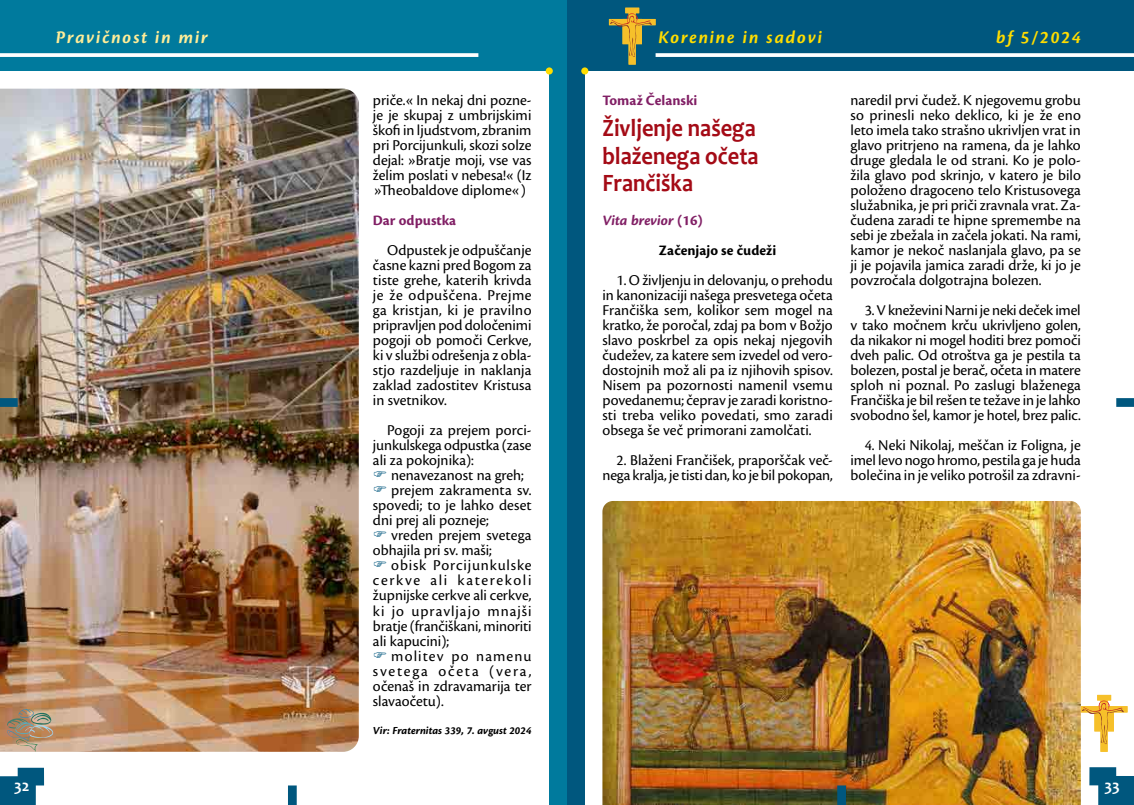
<style>
.page{position:relative;width:1134px;height:805px;background:#fff}
.page>*{position:absolute;margin:0;border:0;box-sizing:border-box;transform-origin:0 0}
.t1{font:700 25px/27.5px "Candara";color:#a40b16;text-align:justify;scale:.9 1}
.t2{font:18.62px "Cronos Pro Bold Disp It";letter-spacing:.1em;color:#fd0}
.t3{font:18.62px "Cronos Pro Bold Disp It";letter-spacing:.095em;color:#ffed98}
.t4{font:700 16.25px "Candara";color:#fff}
.t5{font:15.62px/15px "Cronos Pro";color:#000;text-align:justify}
.t6{font:15.62px "Cronos Pro";letter-spacing:.065em;color:#000}
.t7{font:15.62px "Cronos Pro";letter-spacing:.055em;color:#000}
.t8{font:15.62px "Cronos Pro";letter-spacing:.105em;color:#000}
.t9{font:15.62px "Cronos Pro";letter-spacing:.115em;color:#000}
.t10{font:15.62px "Cronos Pro";letter-spacing:.07em;color:#000}
.t11{font:700 15px/30px "Cronos Pro";color:#000}
.t12{font:700 15px "Cronos Pro";letter-spacing:.005em;color:#811f65}
.t13{font:11.25px "Cronos Pro Bold Capt It";color:#000}
.s1{font-style:italic;color:#811f65}
.s2{color:#811f65}
</style>
<div class="page">
<div style="left:567px;top:0;width:567px;height:71px;background:#00577e"></div>
<svg style="left:656px;top:53px;width:478px;height:4px;background:#eff4f7"></svg>
<div style="left:567px;top:0;width:18px;height:804px;background:#00577e"></div>
<div style="left:581px;top:67px;width:7px;height:7px;background:#fd0;border-radius:50%"></div>
<div style="left:549px;top:0;width:18px;height:804px;background:#007a9d"></div>
<div style="left:0;top:0;width:567px;height:71px;background:#007a9d"></div>
<svg style="left:0;top:53px;width:478px;height:4px;background:#eff6f9"></svg>
<div style="left:546px;top:67px;width:7px;height:7px;background:#fd0;border-radius:50%"></div>
<img style="left:0;top:89px;width:359px;height:662px">
<svg style="left:6px;top:708px;width:48px;height:44px;background:#b0967a"></svg>
<svg style="left:608px;top:8px;width:48px;height:57px"></svg>
<img style="left:602px;top:501px;width:479px;height:303px">
<svg style="left:1080px;top:694px;width:47px;height:57px"></svg>
<div style="left:1116px;top:398px;width:18px;height:9px;background:#00577e"></div>
<svg style="left:1089px;top:767px;width:45px;height:37px"></svg>
<div style="left:837px;top:785px;width:9px;height:19px;background:#00577e"></div>
<div style="left:288px;top:785px;width:9px;height:19px;background:#00577e"></div>
<svg style="left:0;top:767px;width:44px;height:37px"></svg>
<div style="left:0;top:398px;width:18px;height:9px;background:#00577e"></div>
<p class="t3" style="left:56px;top:26px;width:153px">Pravičnost in mir</p>
<p class="t2" style="left:659px;top:26px;width:165px">Korenine in sadovi</p>
<p class="t2" style="left:996px;top:26px;width:86px">bf 5/2024</p>
<p class="t5" style="left:373px;top:93px;width:160px">priče.« In nekaj dni pozne&shy;je je skupaj z umbrijskimi škofi in ljudstvom, zbranim pri Porcijunkuli, skozi solze dejal: »Bratje moji, vse vas želim poslati v nebesa!« (Iz »Theobaldove diplome«)</p>
<p class="t12" style="left:373px;top:212px;width:85px">Dar odpustka</p>
<p class="t5" style="left:373px;top:243px;width:160px;text-indent:14px">Odpustek je odpuščanje časne kazni pred Bogom za tiste grehe, katerih krivda je že odpuščena. Prejme ga kristjan, ki je pravilno pripravljen pod določenimi pogoji ob pomoči Cerkve, ki v službi odrešenja z obla&shy;stjo razdeljuje in naklanja zaklad zadostitev Kristusa in svetnikov.</p>
<p class="t5" style="left:373px;top:423px;width:160px;text-indent:14px">Pogoji za prejem porci&shy;junkulskega odpustka (zase ali za pokojnika):</p>
<p class="t5" style="left:391px;top:468px;width:134px">nenavezanost na greh;</p>
<p class="t5" style="left:391px;top:483px;width:142px">prejem zakramenta sv.</p>
<p class="t5" style="left:373px;top:498px;width:160px">spovedi; to je lahko deset</p>
<p class="t5" style="left:373px;top:513px;width:117px">dni prej ali pozneje;</p>
<p class="t5" style="left:391px;top:528px;width:142px">vreden prejem svetega</p>
<p class="t5" style="left:373px;top:543px;width:121px">obhajila pri sv. maši;</p>
<p class="t7" style="left:391px;top:556px;width:142px">obisk Porcijunkulske</p>
<p class="t8" style="left:373px;top:571px;width:160px">cerkve ali katerekoli</p>
<p class="t5" style="left:373px;top:588px;width:160px">župnijske cerkve ali cerkve,</p>
<p class="t6" style="left:373px;top:601px;width:160px">ki jo upravljajo mnajši</p>
<p class="t5" style="left:373px;top:618px;width:160px">bratje (frančiškani, minoriti</p>
<p class="t5" style="left:373px;top:633px;width:78px">ali kapucini);</p>
<p class="t10" style="left:391px;top:646px;width:142px">molitev po namenu</p>
<p class="t9" style="left:373px;top:661px;width:160px">svetega očeta (vera,</p>
<p class="t5" style="left:373px;top:678px;width:160px">očenaš in zdravamarija ter</p>
<p class="t5" style="left:373px;top:693px;width:72px">slavaočetu).</p>
<p class="t13" style="left:373px;top:724px;width:160px">Vir: Fraternitas 339, 7. avgust 2024</p>
<p class="t12" style="left:602px;top:92px;width:96px">Tomaž Čelanski</p>
<h1 class="t1" style="left:602px;top:114px;width:175px">Življenje našega blaženega očeta Frančiška</h1>
<p class="t11" style="left:659px;top:206px;width:119px;text-indent:-56px"><span class="s1">Vita brevior</span> <span class="s2">(16)<br></span>Začenjajo se čudeži</p>
<p class="t5" style="left:602px;top:273px;width:232px;text-indent:14px">1. O življenju in delovanju, o prehodu in kanonizaciji našega presvetega očeta Frančiška sem, kolikor sem mogel na kratko, že poročal, zdaj pa bom v Božjo slavo poskrbel za opis nekaj njegovih čudežev, za katere sem izvedel od vero&shy;dostojnih mož ali pa iz njihovih spisov.<br>Nisem pa pozornosti namenil vsemu povedanemu; čeprav je zaradi koristno&shy;sti treba veliko povedati, smo zaradi obsega še več primorani zamolčati.</p>
<p class="t5" style="left:602px;top:453px;width:232px;text-align:right">2. Blaženi Frančišek, praporščak več&shy;nega kralja, je tisti dan, ko je bil pokopan,</p>
<p class="t5" style="left:850px;top:93px;width:232px">naredil prvi čudež. K njegovemu grobu so prinesli neko deklico, ki je že eno leto imela tako strašno ukrivljen vrat in glavo pritrjeno na ramena, da je lahko druge gledala le od strani. Ko je polo&shy;žila glavo pod skrinjo, v katero je bilo položeno dragoceno telo Kristusovega služabnika, je pri priči zravnala vrat. Za&shy;čudena zaradi te hipne spremembe na sebi je zbežala in začela jokati. Na rami, kamor je nekoč naslanjala glavo, pa se ji je pojavila jamica zaradi drže, ki jo je povzročala dolgotrajna bolezen.</p>
<p class="t5" style="left:850px;top:303px;width:232px;text-indent:14px">3. V kneževini Narni je neki deček imel v tako močnem krču ukrivljeno golen, da nikakor ni mogel hoditi brez pomoči dveh palic. Od otroštva ga je pestila ta bolezen, postal je berač, očeta in matere sploh ni poznal. Po zaslugi blaženega Frančiška je bil rešen te težave in je lahko svobodno šel, kamor je hotel, brez palic.</p>
<p class="t5" style="left:850px;top:438px;width:232px;text-indent:14px">4. Neki Nikolaj, meščan iz Foligna, je imel levo nogo hromo, pestila ga je huda bolečina in je veliko potrošil za zdravni-</p>
<p class="t4" style="left:14px;top:775px;width:17px">32</p>
<p class="t4" style="left:1104px;top:775px;width:17px">33</p>
</div>
